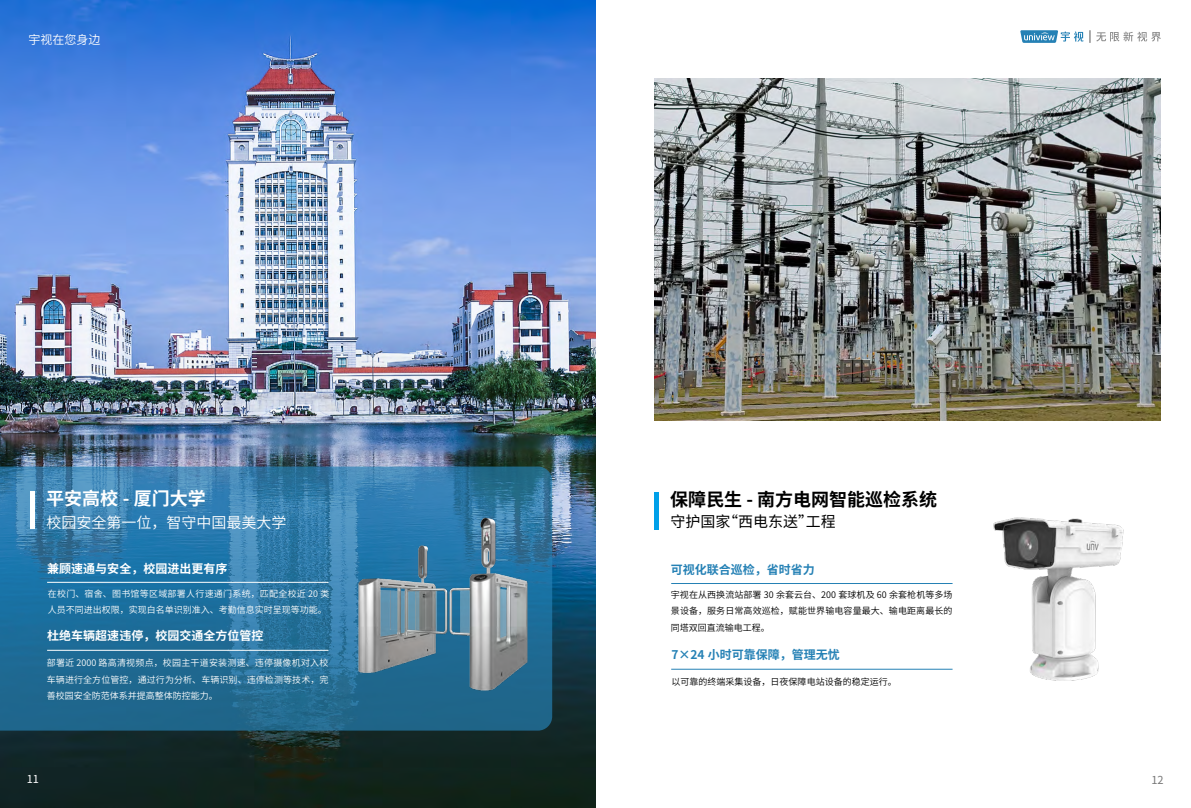
<style>
.page{position:relative;width:1191px;height:808px;background:#fff}
.page>*{position:absolute;margin:0;border:0;box-sizing:border-box;transform-origin:0 0}
.t1{font:700 18px "Source Han Sans CN";color:#000}
.t2{font:700 18px "Source Han Sans CN";color:#fff}
.t3{font:15px "Source Han Sans CN";color:#fff}
.t4{font:15px "Source Han Sans CN";color:#000}
.t5{font:700 12px "Source Han Sans CN";color:#fff}
.t6{font:700 12px "Source Han Sans CN";color:#2581b5}
.t7{font:12px "Source Han Sans CN";color:#fff}
.t8{font:11px "Source Han Sans CN";color:#fff}
.t9{font:11px "Source Han Sans CN";color:#777}
.t10{font:9px/16.5px "Source Han Sans CN";letter-spacing:.01em;color:#fff;text-align:justify}
.t11{font:9px/16.5px "Source Han Sans CN";color:#000;text-align:justify}
</style>
<div class="page">
<img style="left:0;top:0;width:595px;height:808px">
<svg style="left:0;top:467px;width:552px;height:264px;background:#29739f"></svg>
<hr style="left:30px;top:491px;width:4px;height:37px;background:#fff">
<hr style="left:47px;top:582px;width:281px;height:1px;background:#fff">
<hr style="left:47px;top:650px;width:281px;height:1px;background:#fff">
<img style="left:261px;top:499px;width:324px;height:202px">
<img style="left:936px;top:517px;width:188px;height:164px">
<img style="left:654px;top:79px;width:507px;height:342px">
<svg style="left:1020px;top:30px;width:63px;height:13px"></svg>
<svg style="left:1096px;top:32px;width:65px;height:10px"></svg>
<svg style="left:1089px;top:30px;width:1px;height:13px"></svg>
<hr style="left:654px;top:492px;width:4px;height:37px;background:#00a0e9">
<hr style="left:671px;top:583px;width:281px;height:1px;background:#2581b5">
<hr style="left:671px;top:669px;width:281px;height:1px;background:#2581b5">
<h3 class="t7" style="left:28px;top:32px;width:73px">宇视在您身边</h3>
<h1 class="t2" style="left:46px;top:488px;width:161px">平安高校 - 厦门大学</h1>
<h2 class="t3" style="left:47px;top:514px;width:242px">校园安全第一位，智守中国最美大学</h2>
<h3 class="t5" style="left:47px;top:561px;width:182px">兼顾速通与安全，校园进出更有序</h3>
<p class="t10" style="left:48px;top:585px;width:283px">在校门、宿舍、图书馆等区域部署人行速通门系统，匹配全校近 20 类人员不同进出权限，实现白名单识别准入、考勤信息实时呈现等功能。</p>
<h3 class="t5" style="left:47px;top:629px;width:217px">杜绝车辆超速违停，校园交通全方位管控</h3>
<p class="t10" style="left:47px;top:655px;width:283px">部署近 2000 路高清视频点，校园主干道安装测速、违停摄像机对入校车辆进行全方位管控，通过行为分析、车辆识别、违停检测等技术，完善校园安全防范体系并提高整体防控能力。</p>
<h1 class="t1" style="left:670px;top:490px;width:268px">保障民生 - 南方电网智能巡检系统</h1>
<h2 class="t4" style="left:670px;top:513px;width:166px">守护国家“西电东送”工程</h2>
<h3 class="t6" style="left:671px;top:563px;width:145px">可视化联合巡检，省时省力</h3>
<p class="t11" style="left:671px;top:587px;width:283px">宇视在从西换流站部署 30 余套云台、200 套球机及 60 余套枪机等多场景设备，服务日常高效巡检，赋能世界输电容量最大、输电距离最长的同塔双回直流输电工程。</p>
<h3 class="t6" style="left:671px;top:647px;width:170px">7×24 小时可靠保障，管理无忧</h3>
<p class="t11" style="left:671px;top:673px;width:226px">以可靠的终端采集设备，日夜保障电站设备的稳定运行。</p>
<p class="t8" style="left:27px;top:773px;width:14px">11</p>
<p class="t9" style="left:1151px;top:774px;width:14px">12</p>
</div>
